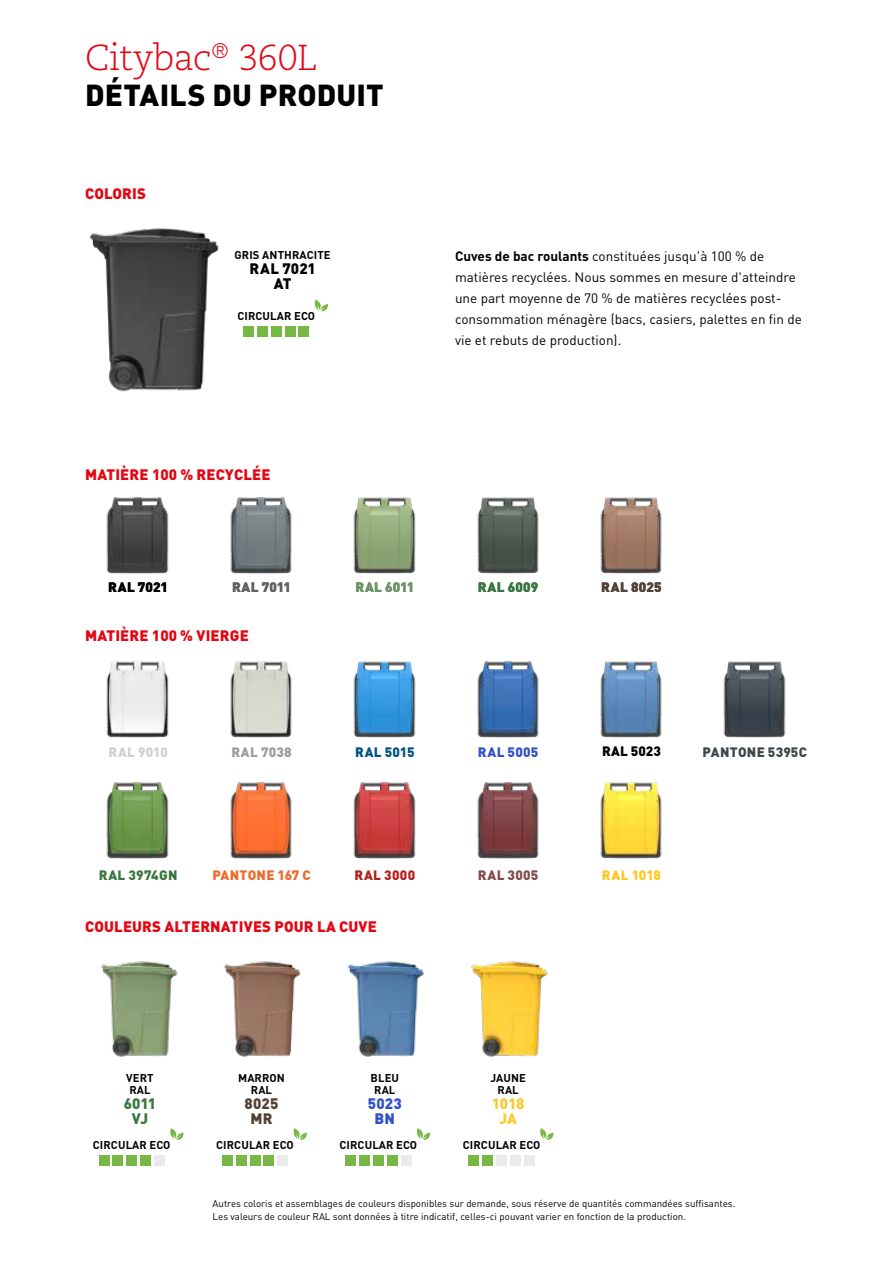
<style>
.page{position:relative;width:893px;height:1263px;background:#fff}
.page>*{position:absolute;margin:0;border:0;box-sizing:border-box;transform-origin:0 0}
.t1{font:300 36px "Caecilia LT Pro 45";letter-spacing:-.015em;color:#e30613}
.t2{font:900 30px "DIN Pro";letter-spacing:.005em;color:#000}
.t3{font:900 15px "DIN Pro";letter-spacing:.01em;color:#e30613}
.t4{font:900 15px/15px "DIN Pro";letter-spacing:.005em;color:#000;text-align:center}
.t5{font:900 15px/15px "DIN Pro";letter-spacing:-.025em;color:#3a763f;text-align:center}
.t6{font:900 15px/15px "DIN Pro";letter-spacing:.01em;color:#544136;text-align:center}
.t7{font:900 15px/15px "DIN Pro";letter-spacing:.01em;color:#3250ca;text-align:center}
.t8{font:900 15px/15px "DIN Pro";letter-spacing:-.02em;color:#faca30;text-align:center}
.t9{font:13.5px/21px "DIN Pro";color:#000}
.t10{font:900 13.5px "DIN Pro";letter-spacing:.025em;color:#3a763f}
.t11{font:900 13.5px "DIN Pro";letter-spacing:.01em;color:#000}
.t12{font:900 13.5px "DIN Pro";letter-spacing:.02em;color:#3f464e}
.t13{font:900 13.5px "DIN Pro";letter-spacing:.02em;color:#ed6a2b}
.t14{font:900 13.5px "DIN Pro";letter-spacing:.015em;color:#d0d0d0}
.t15{font:900 13.5px "DIN Pro";letter-spacing:.02em;color:#9d9d9c}
.t16{font:900 13.5px "DIN Pro";letter-spacing:.02em;color:#005286}
.t17{font:900 13.5px "DIN Pro";letter-spacing:.025em;color:#3250ca}
.t18{font:900 13.5px "DIN Pro";letter-spacing:.025em;color:#b41e1d}
.t19{font:900 13.5px "DIN Pro";letter-spacing:.025em;color:#844b4d}
.t20{font:900 13.5px "DIN Pro";letter-spacing:-.01em;color:#fec81e}
.t21{font:900 13.5px "DIN Pro";letter-spacing:.015em;color:#646363}
.t22{font:900 13.5px "DIN Pro";letter-spacing:.01em;color:#6c9266}
.t23{font:900 13.5px "DIN Pro";letter-spacing:.02em;color:#544136}
.t24{font:700 11.25px/12px "DIN Pro";letter-spacing:.01em;color:#000;text-align:center}
.t25{font:9.75px/13.5px "DIN Pro";color:#000}
.s1{font-weight:700}
</style>
<div class="page">
<img style="left:477px;top:782px;width:62px;height:76px">
<img style="left:477px;top:661px;width:62px;height:76px">
<img style="left:477px;top:497px;width:62px;height:76px">
<img style="left:230px;top:782px;width:62px;height:76px">
<img style="left:230px;top:661px;width:62px;height:76px">
<img style="left:230px;top:497px;width:62px;height:76px">
<img style="left:106px;top:782px;width:63px;height:76px">
<img style="left:106px;top:661px;width:63px;height:76px">
<img style="left:106px;top:497px;width:63px;height:76px">
<img style="left:600px;top:782px;width:62px;height:76px">
<img style="left:600px;top:497px;width:62px;height:76px">
<img style="left:353px;top:782px;width:63px;height:76px">
<img style="left:353px;top:661px;width:63px;height:76px">
<img style="left:353px;top:497px;width:63px;height:76px">
<img style="left:723px;top:661px;width:63px;height:76px">
<img style="left:89px;top:228px;width:130px;height:164px">
<img style="left:347px;top:961px;width:77px;height:96px">
<img style="left:101px;top:961px;width:77px;height:96px">
<img style="left:471px;top:961px;width:77px;height:96px">
<img style="left:224px;top:961px;width:77px;height:96px">
<img style="left:600px;top:661px;width:62px;height:76px">
<div style="left:469px;top:1155px;width:10px;height:11px;background:#76b843"></div>
<div style="left:482px;top:1155px;width:11px;height:11px;background:#76b843"></div>
<div style="left:496px;top:1155px;width:11px;height:11px;background:#ece9ec"></div>
<div style="left:510px;top:1155px;width:11px;height:11px;background:#ece9ec"></div>
<div style="left:524px;top:1155px;width:11px;height:11px;background:#ece9ec"></div>
<svg style="left:540px;top:1128px;width:14px;height:12px"></svg>
<div style="left:243px;top:327px;width:11px;height:10px;background:#76b843"></div>
<div style="left:257px;top:327px;width:11px;height:10px;background:#76b843"></div>
<div style="left:271px;top:327px;width:11px;height:10px;background:#76b843"></div>
<div style="left:285px;top:327px;width:10px;height:10px;background:#76b843"></div>
<div style="left:298px;top:327px;width:11px;height:10px;background:#76b843"></div>
<svg style="left:314px;top:300px;width:15px;height:12px"></svg>
<div style="left:99px;top:1155px;width:10px;height:11px;background:#76b843"></div>
<div style="left:112px;top:1155px;width:11px;height:11px;background:#76b843"></div>
<div style="left:126px;top:1155px;width:11px;height:11px;background:#76b843"></div>
<div style="left:140px;top:1155px;width:11px;height:11px;background:#76b843"></div>
<div style="left:154px;top:1155px;width:11px;height:11px;background:#ece9ec"></div>
<svg style="left:170px;top:1128px;width:14px;height:12px"></svg>
<div style="left:222px;top:1155px;width:11px;height:11px;background:#76b843"></div>
<div style="left:236px;top:1155px;width:10px;height:11px;background:#76b843"></div>
<div style="left:250px;top:1155px;width:10px;height:11px;background:#76b843"></div>
<div style="left:263px;top:1155px;width:11px;height:11px;background:#76b843"></div>
<div style="left:277px;top:1155px;width:11px;height:11px;background:#ece9ec"></div>
<svg style="left:293px;top:1128px;width:14px;height:12px"></svg>
<div style="left:345px;top:1155px;width:11px;height:11px;background:#76b843"></div>
<div style="left:359px;top:1155px;width:11px;height:11px;background:#76b843"></div>
<div style="left:373px;top:1155px;width:11px;height:11px;background:#76b843"></div>
<div style="left:387px;top:1155px;width:11px;height:11px;background:#76b843"></div>
<div style="left:401px;top:1155px;width:10px;height:11px;background:#ece9ec"></div>
<svg style="left:417px;top:1128px;width:14px;height:12px"></svg>
<h1 class="t1" style="left:85px;top:35px;width:234px">Citybac<sup>®</sup> 360L</h1>
<h2 class="t2" style="left:85px;top:75px;width:300px">DÉTAILS DU PRODUIT</h2>
<p class="t3" style="left:85px;top:183px;width:62px">COLORIS</p>
<p class="t24" style="left:235px;top:249px;width:98px">GRIS ANTHRACITE</p>
<p class="t4" style="left:250px;top:261px;width:68px">RAL 7021<br>AT</p>
<p class="t24" style="left:237px;top:310px;width:79px">CIRCULAR ECO</p>
<p class="t3" style="left:85px;top:464px;width:187px">MATIÈRE 100 % RECYCLÉE</p>
<p class="t9" style="left:455px;top:245px;width:348px"><span class="s1">Cuves de bac roulants</span> constituées jusqu'à 100 % de matières recyclées. Nous sommes en mesure d'atteindre une part moyenne de 70 % de matières recyclées post&shy;consommation ménagère (bacs, casiers, palettes en fin de vie et rebuts de production).</p>
<p class="t11" style="left:108px;top:578px;width:61px">RAL 7021</p>
<p class="t21" style="left:232px;top:578px;width:61px">RAL 7011</p>
<p class="t22" style="left:355px;top:578px;width:60px">RAL 6011</p>
<p class="t10" style="left:478px;top:578px;width:62px">RAL 6009</p>
<p class="t23" style="left:601px;top:578px;width:62px">RAL 8025</p>
<p class="t3" style="left:85px;top:625px;width:165px">MATIÈRE 100 % VIERGE</p>
<p class="t11" style="left:602px;top:742px;width:60px">RAL 5023</p>
<p class="t14" style="left:108px;top:743px;width:61px">RAL 9010</p>
<p class="t15" style="left:231px;top:743px;width:62px">RAL 7038</p>
<p class="t16" style="left:355px;top:743px;width:61px">RAL 5015</p>
<p class="t17" style="left:478px;top:743px;width:62px">RAL 5005</p>
<p class="t12" style="left:703px;top:743px;width:106px">PANTONE 5395C</p>
<p class="t10" style="left:99px;top:866px;width:80px">RAL 3974GN</p>
<p class="t13" style="left:212px;top:866px;width:100px">PANTONE 167 C</p>
<p class="t18" style="left:354px;top:865px;width:62px">RAL 3000</p>
<p class="t19" style="left:478px;top:866px;width:62px">RAL 3005</p>
<p class="t20" style="left:602px;top:866px;width:61px">RAL 1018</p>
<p class="t3" style="left:85px;top:916px;width:293px">COULEURS ALTERNATIVES POUR LA CUVE</p>
<p class="t24" style="left:126px;top:1071px;width:29px;text-align:left">VERT<br>RAL</p>
<p class="t5" style="left:124px;top:1095px;width:34px">6011<br>VJ</p>
<p class="t24" style="left:238px;top:1071px;width:48px">MARRON<br>RAL</p>
<p class="t6" style="left:245px;top:1095px;width:35px">8025<br>MR</p>
<p class="t24" style="left:371px;top:1071px;width:30px">BLEU<br>RAL</p>
<p class="t7" style="left:368px;top:1095px;width:35px">5023<br>BN</p>
<p class="t24" style="left:93px;top:1138px;width:79px">CIRCULAR ECO</p>
<p class="t24" style="left:216px;top:1138px;width:79px">CIRCULAR ECO</p>
<p class="t24" style="left:339px;top:1138px;width:79px">CIRCULAR ECO</p>
<p class="t24" style="left:490px;top:1071px;width:37px">JAUNE<br>RAL</p>
<p class="t8" style="left:492px;top:1095px;width:34px">1018<br>JA</p>
<p class="t24" style="left:463px;top:1138px;width:79px">CIRCULAR ECO</p>
<p class="t25" style="left:213px;top:1196px;width:524px">Autres coloris et assemblages de couleurs disponibles sur demande, sous réserve de quantités commandées suffisantes.<br>Les valeurs de couleur RAL sont données à titre indicatif, celles-ci pouvant varier en fonction de la production.</p>
</div>
